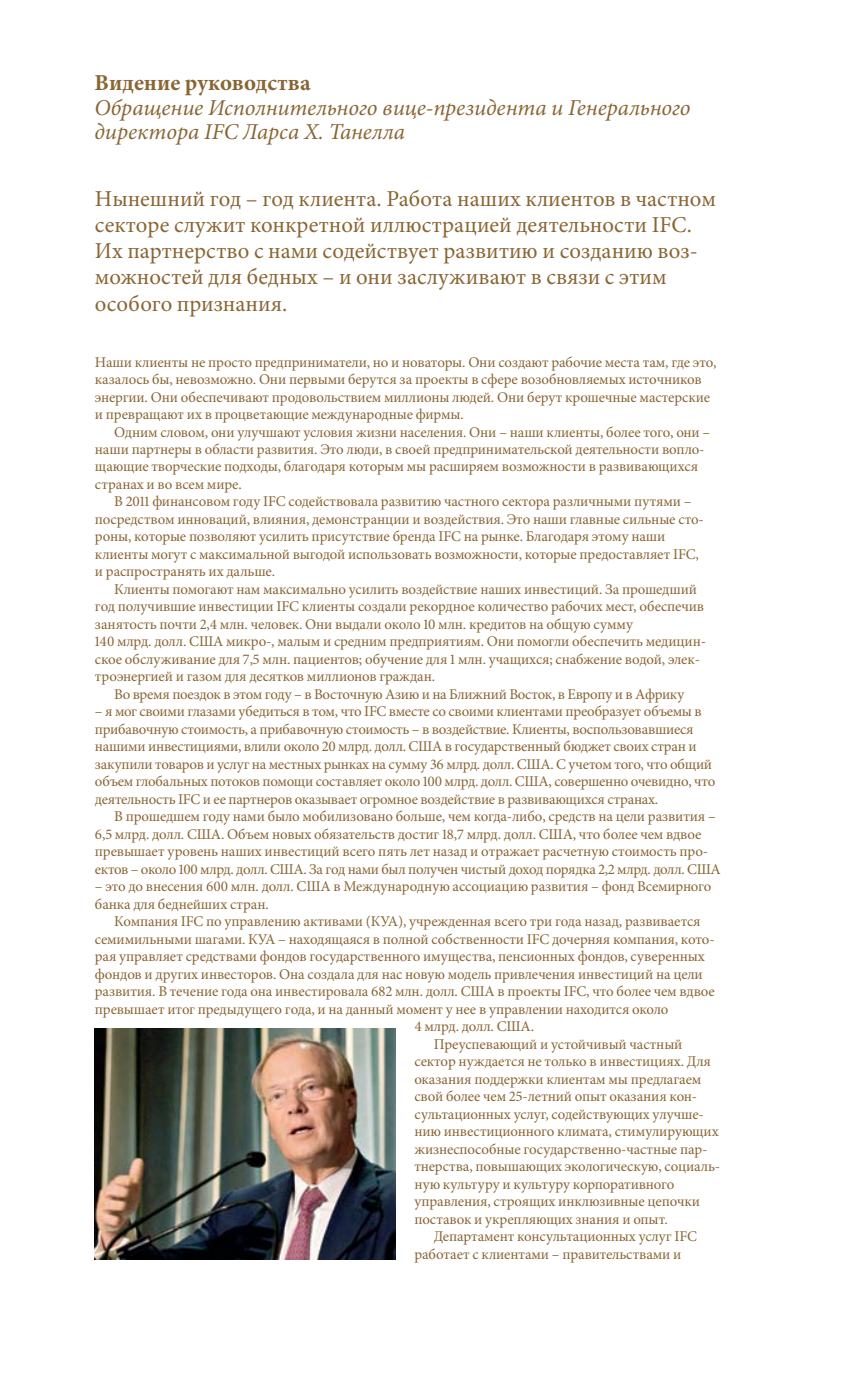
<style>
.page{position:relative;width:851px;height:1386px;background:#fff}
.page>*{position:absolute;margin:0;border:0;box-sizing:border-box;transform-origin:0 0}
.t1{font:22.75px/26.2px "Minion Pro";color:#896533}
.t2{font:italic 22.75px/24.5px "Minion Pro";color:#896533}
.t3{font:700 22.75px "Minion Pro";color:#896533}
.t4{font:14.88px/17.5px "Minion Pro";letter-spacing:-.01em;color:#896533}
</style>
<div class="page">
<img style="left:94px;top:1028px;width:301px;height:231px">
<h1 class="t3" style="left:94px;top:67px;width:218px">Видение руководства</h1>
<h1 class="t2" style="left:94px;top:95px;width:597px">Обращение Исполнительного вице-президента и Генерального директора IFC Ларса Х. Танелла</h1>
<p class="t1" style="left:95px;top:186px;width:622px">Нынешний год – год клиента. Работа наших клиентов в частном секторе служит конкретной иллюстрацией деятельности IFC.<br>Их партнерство с нами содействует развитию и созданию воз&shy;можностей для бедных – и они заслуживают в связи с этим особого признания.</p>
<p class="t4" style="left:95px;top:354px;width:623px">Наши клиенты не просто предприниматели, но и новаторы. Они создают рабочие места там, где это, казалось бы, невозможно. Они первыми берутся за проекты в сфере возобновляемых источников энергии. Они обеспечивают продовольствием миллионы людей. Они берут крошечные мастерские и превращают их в процветающие международные фирмы.</p>
<p class="t4" style="left:95px;top:424px;width:617px;text-indent:19px">Одним словом, они улучшают условия жизни населения. Они – наши клиенты, более того, они – наши партнеры в области развития. Это люди, в своей предпринимательской деятельности вопло&shy;щающие творческие подходы, благодаря которым мы расширяем возможности в развивающихся странах и во всем мире.</p>
<p class="t4" style="left:95px;top:494px;width:610px;text-indent:19px">В 2011 финансовом году IFC содействовала развитию частного сектора различными путями – посредством инноваций, влияния, демонстранции и воздействия. Это наши главные сильные сто&shy;роны, которые позволяют усилить присутствие бренда IFC на рынке. Благодаря этому наши клиенты могут с максимальной выгодой использовать возможности, которые предоставляет IFC, и распространять их дальше.</p>
<p class="t4" style="left:95px;top:581px;width:612px;text-indent:19px">Клиенты помогают нам максимально усилить воздействие наших инвестиций. За прошедший год получившие инвестиции IFC клиенты создали рекордное количество рабочих мест, обеспечив занятость почти 2,4 млн. человек. Они выдали около 10 млн. кредитов на общую сумму<br>140 млрд. долл. США микро-, малым и средним предприятиям. Они помогли обеспечить медицин&shy;ское обслуживание для 7,5 млн. пациентов; обучение для 1 млн. учащихся; снабжение водой, элек&shy;троэнергией и газом для десятков миллионов граждан.</p>
<p class="t4" style="left:114px;top:686px;width:571px">Во время поездок в этом году – в Восточную Азию и на Ближний Восток, в Европу и в Африку</p>
<p class="t4" style="left:95px;top:704px;width:622px">– я мог своими глазами убедиться в том, что IFC вместе со своими клиентами преобразует объемы в прибавочную стоимость, а прибавочную стоимость – в воздействие. Клиенты, воспользовавшиеся нашими инвестициями, влили около 20 млрд. долл. США в государственный бюджет своих стран и закупили товаров и услуг на местных рынках на сумму 36 млрд. долл. США. С учетом того, что общий объем глобальных потоков помощи составляет около 100 млрд. долл. США, совершенно очевидно, что деятельность IFC и ее партнеров оказывает огромное воздействие в развивающихся странах.</p>
<p class="t4" style="left:95px;top:808px;width:627px;text-indent:19px">В прошедшем году нами было мобилизовано больше, чем когда-либо, средств на цели развития – 6,5 млрд. долл. США. Объем новых обязательств достиг 18,7 млрд. долл. США, что более чем вдвое превышает уровень наших инвестиций всего пять лет назад и отражает расчетную стоимость про&shy;ектов – около 100 млрд. долл. США. За год нами был получен чистый доход порядка 2,2 млрд. долл. США</p>
<p class="t4" style="left:95px;top:878px;width:618px">– это до внесения 600 млн. долл. США в Международную ассоциацию развития – фонд Всемирного банка для беднейших стран.</p>
<p class="t4" style="left:114px;top:913px;width:588px">Компания IFC по управлению активами (КУА), учрежденная всего три года назад, развивается</p>
<p class="t4" style="left:95px;top:931px;width:621px">семимильными шагами. КУА – находящаяся в полной собственности IFC дочерняя компания, кото-</p>
<p class="t4" style="left:95px;top:948px;width:611px">рая управляет средствами фондов государственного имущества, пенсионных фондов, суверенных</p>
<p class="t4" style="left:95px;top:966px;width:609px">фондов и других инвесторов. Она создала для нас новую модель привлечения инвестиций на цели</p>
<p class="t4" style="left:95px;top:983px;width:621px">развития. В течение года она инвестировала 682 млн. долл. США в проекты IFC, что более чем вдвое</p>
<p class="t4" style="left:95px;top:1001px;width:575px">превышает итог предыдущего года, и на данный момент у нее в управлении находится около</p>
<p class="t4" style="left:414px;top:1018px;width:121px">4 млрд. долл. США.</p>
<p class="t4" style="left:433px;top:1036px;width:250px">Преуспевающий и устойчивый частный</p>
<p class="t4" style="left:414px;top:1053px;width:298px">сектор нуждается не только в инвестициях. Для</p>
<p class="t4" style="left:414px;top:1071px;width:288px">оказания поддержки клиентам мы предлагаем</p>
<p class="t4" style="left:414px;top:1088px;width:284px">свой более чем 25-летний опыт оказания кон-</p>
<p class="t4" style="left:414px;top:1106px;width:291px">сультационных услуг, содействующих улучше-</p>
<p class="t4" style="left:414px;top:1123px;width:306px">нию инвестиционного климата, стимулирующих</p>
<p class="t4" style="left:414px;top:1141px;width:294px">жизнеспособные государственно-частные пар-</p>
<p class="t4" style="left:414px;top:1158px;width:307px">тнерства, повышающих экологическую, социаль-</p>
<p class="t4" style="left:414px;top:1176px;width:261px">ную культуру и культуру корпоративного</p>
<p class="t4" style="left:414px;top:1193px;width:287px">управления, строящих инклюзивные цепочки</p>
<p class="t4" style="left:414px;top:1211px;width:255px">поставок и укрепляющих знания и опыт.</p>
<p class="t4" style="left:433px;top:1228px;width:265px">Департамент консультационных услуг IFC</p>
<p class="t4" style="left:414px;top:1246px;width:268px">работает с клиентами – правительствами и</p>
</div>
